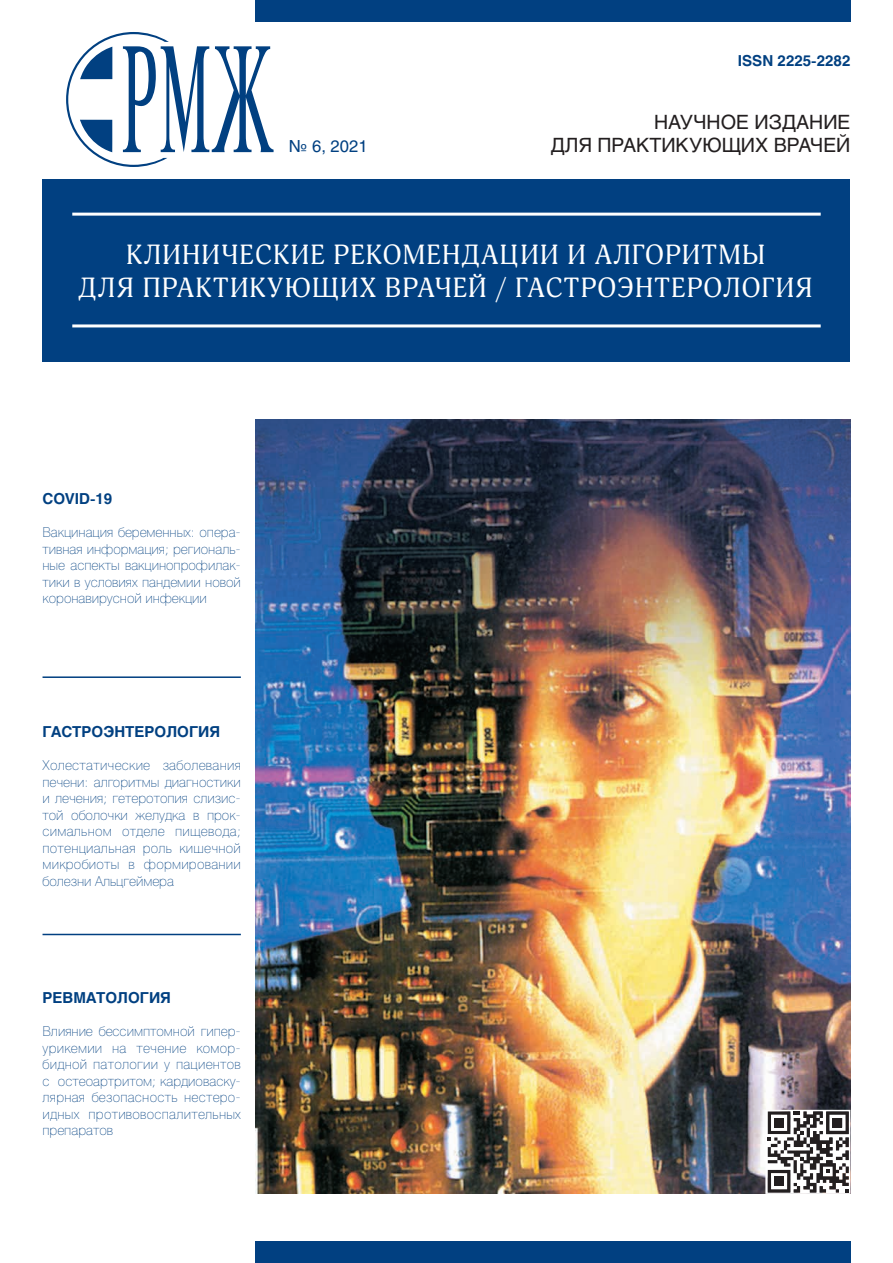
<style>
.page{position:relative;width:893px;height:1263px;background:#fff}
.page>*{position:absolute;margin:0;border:0;box-sizing:border-box;transform-origin:0 0}
.Название_журнала_РМЖ{font:27px/33px "RMJ Adonis C";letter-spacing:.05em;color:#fff;text-align:center}
.t1{font:19.5px "RMJ Helios C";color:#231f20}
.t2{font:16.5px "RMJ Helios C";color:#014081}
.Анонс_Заголовок{font:700 15px "RMJ Helios C";color:#014081}
.ISSN_РМЖ{font:700 15px "RMJ Helios C";color:#014081}
.Анонс_Текст{font:100 13.5px/16.5px "RMJ Helios";color:#014081;text-align:justify}
</style>
<div class="page">
<div style="left:43px;top:179px;width:807px;height:182px;background:#014081"></div>
<hr style="left:72px;top:213px;width:749px;height:3px;background:#fff">
<hr style="left:72px;top:324px;width:749px;height:3px;background:#fff">
<div style="left:255px;top:0;width:595px;height:21px;background:#014081"></div>
<div style="left:255px;top:1242px;width:595px;height:21px;background:#014081"></div>
<img style="left:255px;top:420px;width:595px;height:774px">
<hr style="left:43px;top:676px;width:198px;height:2px;background:#014081">
<hr style="left:43px;top:934px;width:198px;height:1px;background:#014081">
<svg style="left:66px;top:32px;width:208px;height:135px"></svg>
<svg style="left:765px;top:1110px;width:85px;height:84px"></svg>
<div style="left:774px;top:1118px;width:10px;height:9px;background:#231f20"></div>
<div style="left:774px;top:1176px;width:10px;height:10px;background:#231f20"></div>
<div style="left:833px;top:1118px;width:9px;height:9px;background:#231f20"></div>
<p class="t2" style="left:289px;top:136px;width:80px">№ 6, 2021</p>
<p class="ISSN_РМЖ" style="left:738px;top:52px;width:114px">ISSN 2225-2282</p>
<p class="t1" style="left:654px;top:110px;width:198px">НАУЧНОЕ ИЗДАНИЕ</p>
<p class="t1" style="left:551px;top:134px;width:301px">ДЛЯ ПРАКТИКУЮЩИХ ВРАЧЕЙ</p>
<p class="Название_журнала_РМЖ" style="left:78px;top:238px;width:736px">КЛИНИЧЕСКИЕ РЕКОМЕНДАЦИИ И АЛГОРИТМЫ<br>ДЛЯ ПРАКТИКУЮЩИХ ВРАЧЕЙ / ГАСТРОЭНТЕРОЛОГИЯ</p>
<p class="Анонс_Заголовок" style="left:43px;top:490px;width:71px">COVID-19</p>
<p class="Анонс_Текст" style="left:43px;top:524px;width:200px">Вакцинация беременных: опера&shy;тивная информация; региональ&shy;ные аспекты вакцинопрофилак&shy;тики в условиях пандемии новой коронавирусной инфекции</p>
<p class="Анонс_Заголовок" style="left:43px;top:723px;width:179px">ГАСТРОЭНТЕРОЛОГИЯ</p>
<p class="Анонс_Текст" style="left:43px;top:757px;width:200px">Холестатические заболевания печени: алгоритмы диагностики и лечения; гетеротопия слизис&shy;той оболочки желудка в прок&shy;симальном отделе пищевода; потенциальная роль кишечной микробиоты в формировании болезни Альцгеймера</p>
<p class="Анонс_Заголовок" style="left:43px;top:989px;width:130px">РЕВМАТОЛОГИЯ</p>
<p class="Анонс_Текст" style="left:43px;top:1023px;width:200px">Влияние бессимптомной гипер&shy;урикемии на течение комор&shy;бидной патологии у пациентов с остеоартритом; кардиоваску&shy;лярная безопасность нестеро&shy;идных противовоспалительных препаратов</p>
</div>
